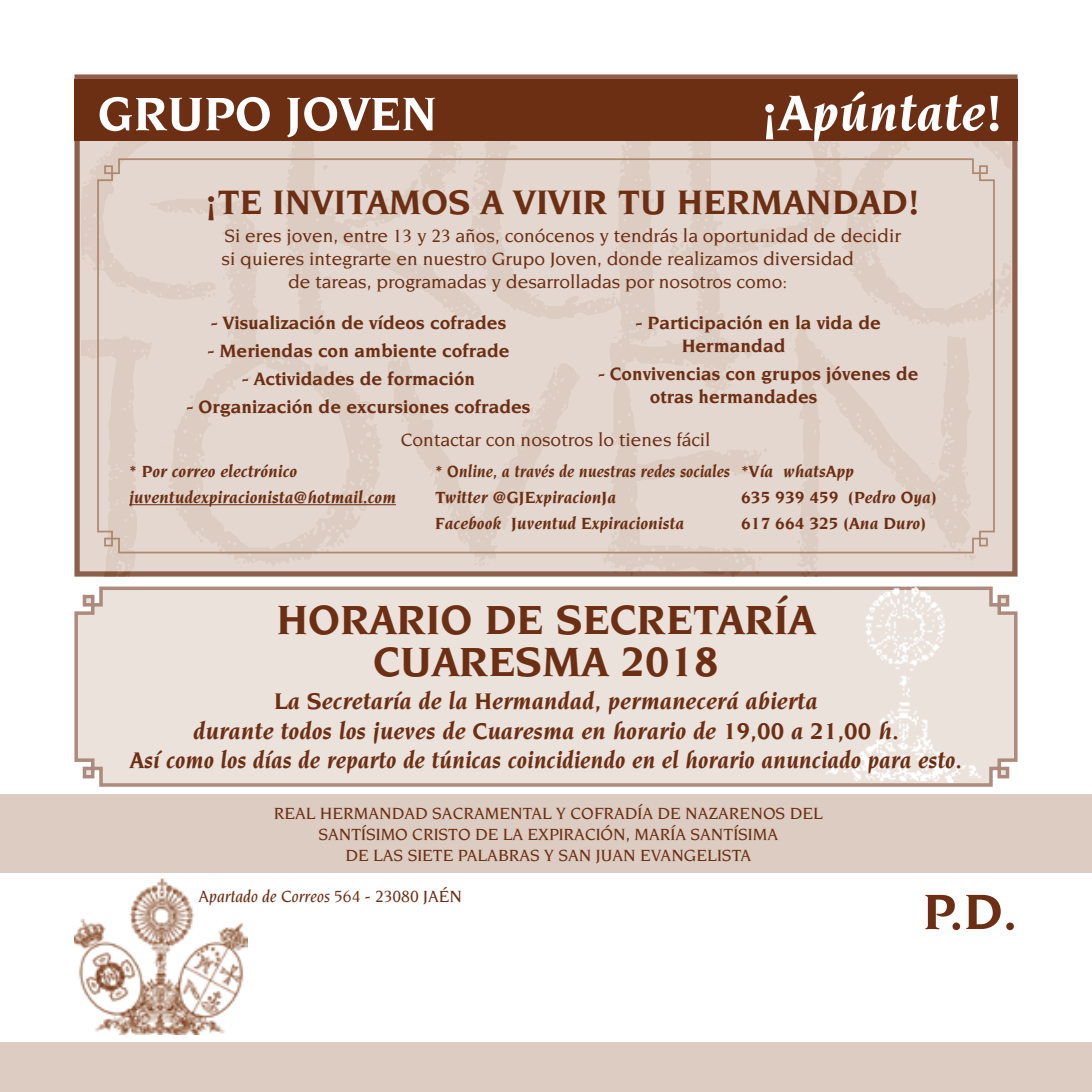
<style>
.page{position:relative;width:1092px;height:1092px;background:#fff}
.page>*{position:absolute;margin:0;border:0;box-sizing:border-box;transform-origin:0 0}
.t1{font:italic 700 53.9px "Novarese";color:#fff}
.t2{font:italic 700 53.73px "Novarese";color:#6c2f14}
.t3{font:italic 700 50.57px "Novarese";color:#fff}
.t4{font:italic 700 44.1px/42.4px "Novarese";color:#6c2f14;text-align:center}
.t5{font:italic 700 36.75px "Novarese";color:#6c2f14}
.t6{font:italic 700 24.5px/29.4px "Novarese";color:#6c2f14;text-align:center}
.t7{font:500 19.25px "Novarese";color:#6c2f14}
.t8{font:700 19.25px/23.1px "Novarese";color:#6c2f14}
.t9{font:italic 700 17.5px/25.9px "Novarese";color:#6c2f14}
.t10{font:italic 500 17.5px/21px "Novarese";color:#6c2f14;text-align:center}
</style>
<div class="page">
<div style="left:0;top:794px;width:1091px;height:297px;background:#dcccc1"></div>
<div style="left:0;top:873px;width:1091px;height:169px;background:#fff"></div>
<img style="left:74px;top:878px;width:174px;height:156px">
<div style="left:74px;top:74px;width:943px;height:502px;background:linear-gradient(to right,#e2d5cc,#e2d4cc);border:5px solid #6c2f14"></div>
<div style="left:74px;top:79px;width:943px;height:62px;background:#6c2f14"></div>
<svg style="left:96px;top:157px;width:899px;height:397px;background:#e1d3ca"></svg>
<div style="left:74px;top:586px;width:944px;height:201px;background:#ebe2dc"></div>
<img style="left:791px;top:576px;width:226px;height:206px">
<h3 class="t3" style="left:97px;top:85px;width:342px">GRUPO JOVEN</h3>
<h1 class="t1" style="left:760px;top:82px;width:244px">¡Apúntate!</h1>
<h3 class="t5" style="left:205px;top:181px;width:716px">¡TE INVITAMOS A VIVIR TU HERMANDAD!</h3>
<p class="t7" style="left:224px;top:225px;width:678px">Si eres joven, entre 13 y 23 años, conócenos y tendrás la oportunidad de decidir</p>
<p class="t7" style="left:221px;top:248px;width:634px">si quieres integrarte en nuestro Grupo Joven, donde realizamos diversidad</p>
<p class="t7" style="left:288px;top:271px;width:500px">de tareas, programadas y desarrolladas por nosotros como:</p>
<p class="t8" style="left:211px;top:310px;width:296px">- Visualización de vídeos cofrades</p>
<p class="t8" style="left:208px;top:338px;width:303px">- Meriendas con ambiente cofrade</p>
<p class="t8" style="left:242px;top:367px;width:235px">- Actividades de formación</p>
<p class="t8" style="left:187px;top:395px;width:345px">- Organización de excursiones cofrades</p>
<p class="t8" style="left:681px;top:310px;width:201px;text-indent:-46px">- Participación en la vida de<br>Hermandad</p>
<p class="t8" style="left:649px;top:362px;width:270px;text-indent:-51px">- Convivencias con grupos jóvenes de otras hermandades</p>
<p class="t7" style="left:401px;top:429px;width:311px">Contactar con nosotros lo tienes fácil</p>
<p class="t9" style="left:129px;top:458px;width:268px">* Por correo electrónico juventudexpiracionista@hotmail.com</p>
<p class="t9" style="left:435px;top:458px;width:296px">* Online, a través de nuestras redes sociales<br>Twitter @GJExpiracionJa<br>Facebook Juventud Expiracionista</p>
<p class="t9" style="left:741px;top:458px;width:197px">*Vía whatsApp<br>635 939 459 (Pedro Oya)<br>617 664 325 (Ana Duro)</p>
<h3 class="t4" style="left:276px;top:597px;width:540px">HORARIO DE SECRETARÍA<br>CUARESMA 2018</h3>
<p class="t6" style="left:130px;top:686px;width:833px">La Secretaría de la Hermandad, permanecerá abierta<br>durante todos los jueves de Cuaresma en horario de 19,00 a 21,00 h.<br>Así como los días de reparto de túnicas coincidiendo en el horario anunciado para esto.</p>
<p class="t10" style="left:274px;top:802px;width:550px">REAL HERMANDAD SACRAMENTAL Y COFRADÍA DE NAZARENOS DEL<br>SANTÍSIMO CRISTO DE LA EXPIRACIÓN, MARÍA SANTÍSIMA<br>DE LAS SIETE PALABRAS Y SAN JUAN EVANGELISTA</p>
<p class="t10" style="left:198px;top:885px;width:265px">Apartado de Correos 564 - 23080 JAÉN</p>
<h2 class="t2" style="left:922px;top:881px;width:96px">P.D.</h2>
</div>
